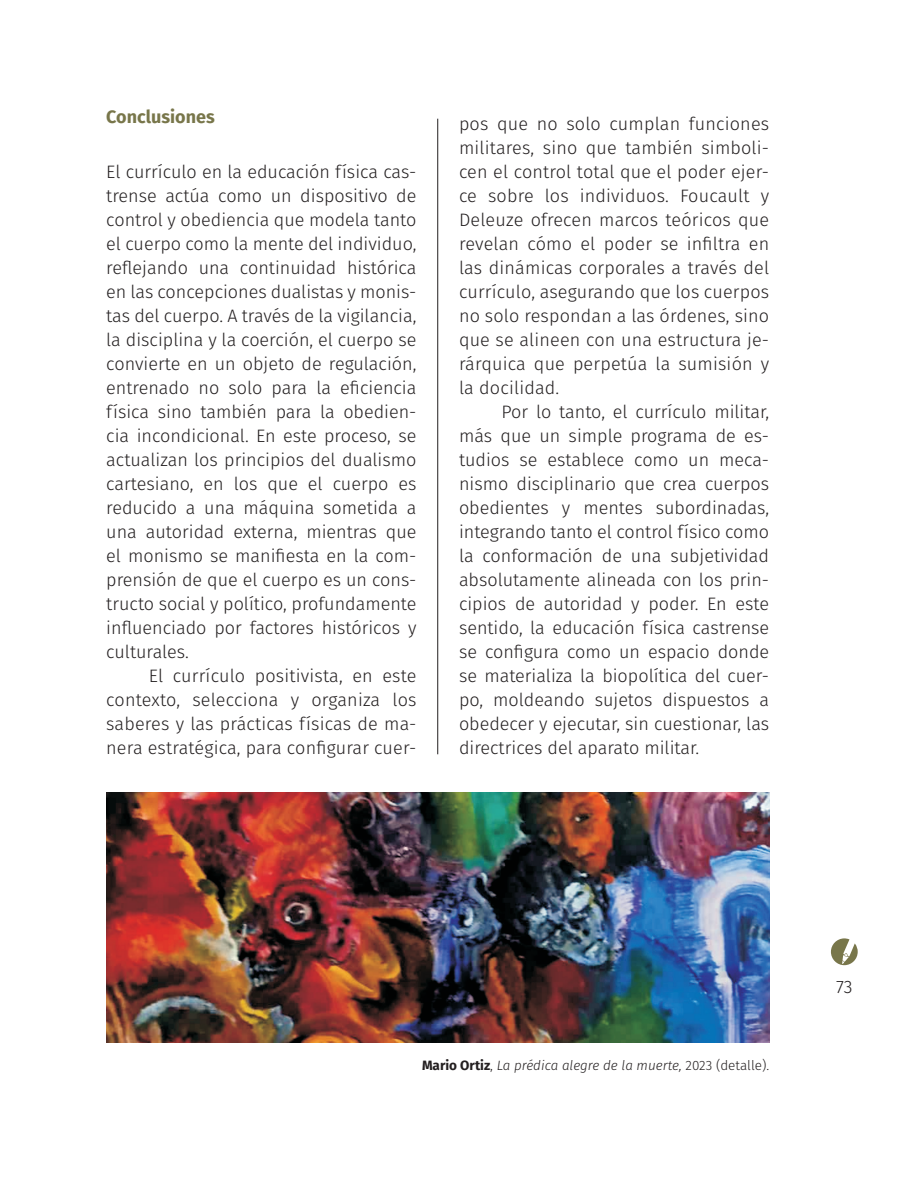
<style>
.page{position:relative;width:918px;height:1188px;background:#fff}
.page>*{position:absolute;margin:0;border:0;box-sizing:border-box;transform-origin:0 0}
.CUERPO_DE_TEXTO{font:300 18px/24px "Fira Sans";color:#231f20;text-align:justify}
.SUBTITULO{font:700 18px "Fira Sans";color:#78764a}
.NOTA_A_PIE{font:italic 300 13.5px "Fira Sans";color:#231f20}
.s1{font-weight:700;font-style:normal}
.s2{font-style:normal}
</style>
<div class="page">
<svg style="left:831px;top:938px;width:27px;height:27px"></svg>
<hr style="left:437px;top:119px;width:1px;height:635px;background:#231f20">
<img style="left:106px;top:792px;width:663px;height:250px">
<p class="SUBTITULO" style="left:106px;top:102px;width:110px">Conclusiones</p>
<p class="CUERPO_DE_TEXTO" style="left:106px;top:160px;width:312px">El currículo en la educación física cas&shy;trense actúa como un dispositivo de control y obediencia que modela tanto el cuerpo como la mente del individuo, reflejando una continuidad histórica en las concepciones dualistas y monis&shy;tas del cuerpo. A través de la vigilancia, la disciplina y la coerción, el cuerpo se convierte en un objeto de regulación, entrenado no solo para la eficiencia física sino también para la obedien&shy;cia incondicional. En este proceso, se actualizan los principios del dualismo cartesiano, en los que el cuerpo es reducido a una máquina sometida a una autoridad externa, mientras que el monismo se manifiesta en la com&shy;prensión de que el cuerpo es un cons&shy;tructo social y político, profundamente influenciado por factores históricos y culturales.</p>
<p class="CUERPO_DE_TEXTO" style="left:106px;top:664px;width:312px;text-indent:43px">El currículo positivista, en este contexto, selecciona y organiza los saberes y las prácticas físicas de ma&shy;nera estratégica, para configurar cuer-</p>
<p class="CUERPO_DE_TEXTO" style="left:459px;top:112px;width:312px">pos que no solo cumplan funciones militares, sino que también simboli&shy;cen el control total que el poder ejer&shy;ce sobre los individuos. Foucault y Deleuze ofrecen marcos teóricos que revelan cómo el poder se infiltra en las dinámicas corporales a través del currículo, asegurando que los cuerpos no solo respondan a las órdenes, sino que se alineen con una estructura je&shy;rárquica que perpetúa la sumisión y la docilidad.</p>
<p class="CUERPO_DE_TEXTO" style="left:459px;top:400px;width:312px;text-indent:43px">Por lo tanto, el currículo militar, más que un simple programa de es&shy;tudios se establece como un meca&shy;nismo disciplinario que crea cuerpos obedientes y mentes subordinadas, integrando tanto el control físico como la conformación de una subjetividad absolutamente alineada con los prin&shy;cipios de autoridad y poder. En este sentido, la educación física castrense se configura como un espacio donde se materializa la biopolítica del cuer&shy;po, moldeando sujetos dispuestos a obedecer y ejecutar, sin cuestionar, las directrices del aparato militar.</p>
<p class="NOTA_A_PIE" style="left:422px;top:1056px;width:349px"><span class="s1">Mario Ortiz</span><span class="s2">,</span> La prédica alegre de la muerte, <span class="s2">2023 (detalle).</span></p>
<p class="CUERPO_DE_TEXTO" style="left:836px;top:975px;width:18px">73</p>
</div>
